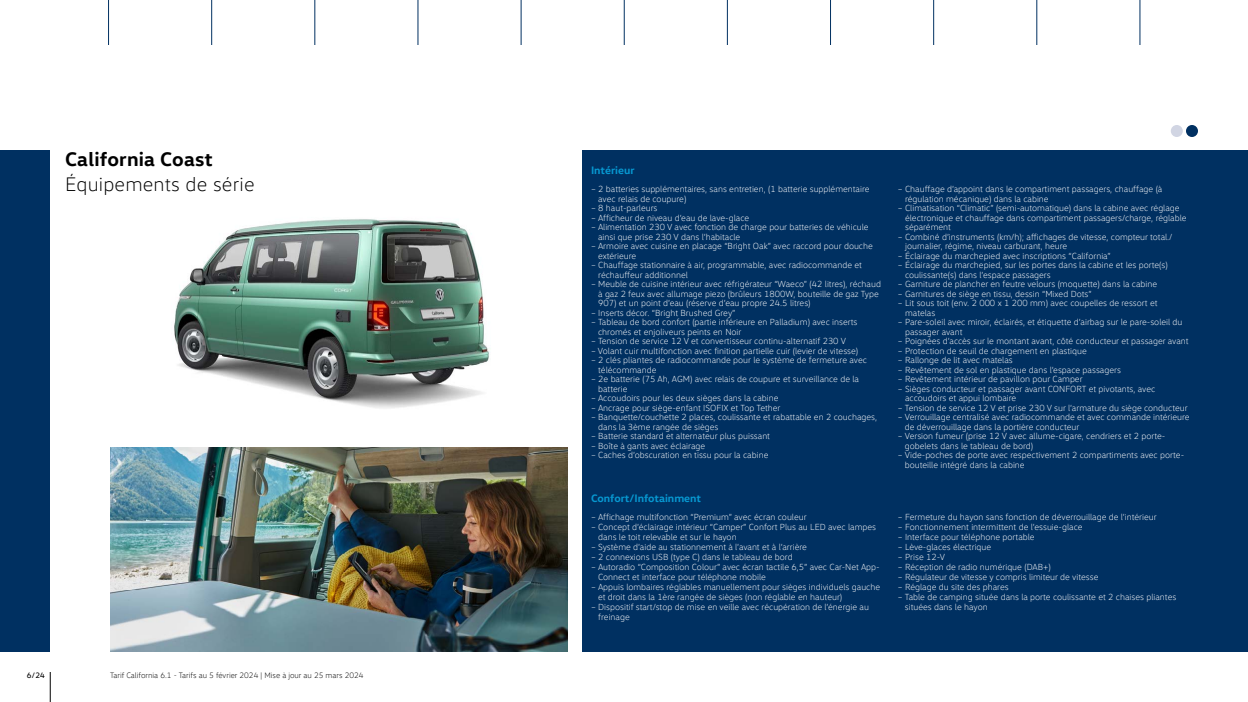
<style>
.page{position:relative;width:1248px;height:702px;background:#fff}
.page>*{position:absolute;margin:0;border:0;box-sizing:border-box;transform-origin:0 0}
.t1{font:300 20px "VW Head";letter-spacing:.01em;color:#000}
.t2{font:700 20px "VW Head";letter-spacing:.01em;color:#000}
.t3{font:700 11px "VW Head";color:#0798d1}
.t4{font:300 9px/9.5px "VW Head";color:#fff}
.t5{font:300 8px "VW Head";color:#000}
.t6{font:8px "VW Head";color:#000}
</style>
<div class="page">
<hr style="left:50px;top:672px;width:1px;height:30px;background:#000">
<div style="left:0;top:150px;width:50px;height:502px;background:#003061"></div>
<div style="left:583px;top:150px;width:665px;height:502px;background:#003061"></div>
<div style="left:1171px;top:125px;width:12px;height:12px;background:#d1d5e3;border-radius:50%"></div>
<div style="left:1186px;top:125px;width:12px;height:12px;background:#003061;border-radius:50%"></div>
<hr style="left:108px;top:0;width:1px;height:45px;background:#003061">
<hr style="left:211px;top:0;width:1px;height:45px;background:#003061">
<hr style="left:315px;top:0;width:1px;height:45px;background:#003061">
<hr style="left:418px;top:0;width:1px;height:45px;background:#003061">
<hr style="left:521px;top:0;width:1px;height:45px;background:#003061">
<hr style="left:624px;top:0;width:1px;height:45px;background:#003061">
<hr style="left:727px;top:0;width:1px;height:45px;background:#003061">
<hr style="left:933px;top:0;width:1px;height:45px;background:#003061">
<hr style="left:830px;top:0;width:1px;height:45px;background:#003061">
<hr style="left:1037px;top:0;width:1px;height:45px;background:#003061">
<hr style="left:1140px;top:0;width:1px;height:45px;background:#003061">
<img style="left:174px;top:219px;width:315px;height:190px">
<img style="left:110px;top:447px;width:458px;height:205px">
<h1 class="t2" style="left:65px;top:146px;width:149px">California Coast</h1>
<h1 class="t1" style="left:65px;top:172px;width:191px">Équipements de série</h1>
<p class="t6" style="left:27px;top:671px;width:20px">6/24</p>
<p class="t5" style="left:110px;top:671px;width:255px">Tarif California 6.1 - Tarifs au 5 février 2024 | Mise à jour au 25 mars 2024</p>
<p class="t3" style="left:591px;top:163px;width:45px">Intérieur</p>
<p class="t4" style="left:598px;top:184px;width:273px;text-indent:-7px">– 2 batteries supplémentaires, sans entretien, (1 batterie supplémentaire avec relais de coupure)</p>
<p class="t4" style="left:591px;top:203px;width:68px">– 8 haut-parleurs</p>
<p class="t4" style="left:591px;top:213px;width:160px">– Afficheur de niveau d’eau de lave-glace</p>
<p class="t4" style="left:598px;top:222px;width:272px;text-indent:-7px">– Alimentation 230 V avec fonction de charge pour batteries de véhicule ainsi que prise 230 V dans l’habitacle</p>
<p class="t4" style="left:598px;top:241px;width:276px;text-indent:-7px">– Armoire avec cuisine en placage “Bright Oak” avec raccord pour douche extérieure</p>
<p class="t4" style="left:598px;top:260px;width:265px;text-indent:-7px">– Chauffage stationnaire à air, programmable, avec radiocommande et réchauffeur additionnel</p>
<p class="t4" style="left:598px;top:279px;width:284px;text-indent:-7px">– Meuble de cuisine intérieur avec réfrigérateur “Waeco” (42 litres), réchaud à gaz 2 feux avec allumage piezo (brûleurs 1800W, bouteille de gaz Type<br>907) et un point d’eau (réserve d’eau propre 24.5 litres)</p>
<p class="t4" style="left:591px;top:308px;width:146px">– Inserts décor. “Bright Brushed Grey”</p>
<p class="t4" style="left:598px;top:317px;width:261px;text-indent:-7px">– Tableau de bord confort (partie inférieure en Palladium) avec inserts chromés et enjoliveurs peints en Noir</p>
<p class="t4" style="left:591px;top:336px;width:257px">– Tension de service 12 V et convertisseur continu-alternatif 230 V</p>
<p class="t4" style="left:591px;top:346px;width:269px">– Volant cuir multifonction avec finition partielle cuir (levier de vitesse)</p>
<p class="t4" style="left:598px;top:355px;width:270px;text-indent:-7px">– 2 clés pliantes de radiocommande pour le système de fermeture avec télécommande</p>
<p class="t4" style="left:598px;top:374px;width:262px;text-indent:-7px">– 2e batterie (75 Ah, AGM) avec relais de coupure et surveillance de la batterie</p>
<p class="t4" style="left:591px;top:393px;width:189px">– Accoudoirs pour les deux sièges dans la cabine</p>
<p class="t4" style="left:591px;top:403px;width:191px">– Ancrage pour siège-enfant ISOFIX et Top Tether</p>
<p class="t4" style="left:598px;top:412px;width:280px;text-indent:-7px">– Banquette/couchette 2 places, coulissante et rabattable en 2 couchages, dans la 3ème rangée de sièges</p>
<p class="t4" style="left:591px;top:431px;width:181px">– Batterie standard et alternateur plus puissant</p>
<p class="t4" style="left:591px;top:441px;width:116px">– Boîte à gants avec éclairage</p>
<p class="t4" style="left:591px;top:450px;width:179px">– Caches d’obscuration en tissu pour la cabine</p>
<p class="t3" style="left:591px;top:491px;width:112px">Confort/Infotainment</p>
<p class="t4" style="left:591px;top:512px;width:217px">– Affichage multifonction “Premium” avec écran couleur</p>
<p class="t4" style="left:598px;top:522px;width:279px;line-height:10px;text-indent:-7px">– Concept d’éclairage intérieur “Camper” Confort Plus au LED avec lampes dans le toit relevable et sur le hayon</p>
<p class="t4" style="left:591px;top:542px;width:218px">– Système d’aide au stationnement à l’avant et à l’arrière</p>
<p class="t4" style="left:591px;top:552px;width:203px">– 2 connexions USB (type C) dans le tableau de bord</p>
<p class="t4" style="left:598px;top:562px;width:283px;line-height:10px;text-indent:-7px">– Autoradio “Composition Colour” avec écran tactile 6,5” avec Car-Net App-<br>Connect et interface pour téléphone mobile</p>
<p class="t4" style="left:598px;top:582px;width:284px;line-height:10px;text-indent:-7px">– Appuis lombaires réglables manuellement pour sièges individuels gauche et droit dans la 1ère rangée de sièges (non réglable en hauteur)</p>
<p class="t4" style="left:598px;top:602px;width:272px;line-height:10px;text-indent:-7px">– Dispositif start/stop de mise en veille avec récupération de l’énergie au freinage</p>
<p class="t4" style="left:905px;top:184px;width:259px;text-indent:-7px">– Chauffage d’appoint dans le compartiment passagers, chauffage (à régulation mécanique) dans la cabine</p>
<p class="t4" style="left:905px;top:203px;width:283px;text-indent:-7px">– Climatisation “Climatic” (semi-automatique) dans la cabine avec réglage électronique et chauffage dans compartiment passagers/charge, réglable séparément</p>
<p class="t4" style="left:905px;top:232px;width:269px;text-indent:-7px">– Combiné d’instruments (km/h); affichages de vitesse, compteur total./ journalier, régime, niveau carburant, heure</p>
<p class="t4" style="left:898px;top:251px;width:214px">– Éclairage du marchepied avec inscriptions “California”</p>
<p class="t4" style="left:905px;top:260px;width:264px;text-indent:-7px">– Éclairage du marchepied, sur les portes dans la cabine et les porte(s) coulissante(s) dans l’espace passagers</p>
<p class="t4" style="left:898px;top:279px;width:261px">– Garniture de plancher en feutre velours (moquette) dans la cabine</p>
<p class="t4" style="left:898px;top:289px;width:195px">– Garnitures de siège en tissu, dessin “Mixed Dots”</p>
<p class="t4" style="left:905px;top:298px;width:254px;text-indent:-7px">– Lit sous toit (env. 2 000 x 1 200 mm) avec coupelles de ressort et matelas</p>
<p class="t4" style="left:905px;top:317px;width:279px;text-indent:-7px">– Pare-soleil avec miroir, éclairés, et étiquette d’airbag sur le pare-soleil du passager avant</p>
<p class="t4" style="left:898px;top:336px;width:292px">– Poignées d’accès sur le montant avant, côté conducteur et passager avant</p>
<p class="t4" style="left:898px;top:346px;width:190px">– Protection de seuil de chargement en plastique</p>
<p class="t4" style="left:898px;top:355px;width:116px">– Rallonge de lit avec matelas</p>
<p class="t4" style="left:898px;top:365px;width:225px">– Revêtement de sol en plastique dans l’espace passagers</p>
<p class="t4" style="left:898px;top:374px;width:186px">– Revêtement intérieur de pavillon pour Camper</p>
<p class="t4" style="left:905px;top:384px;width:252px;text-indent:-7px">– Sièges conducteur et passager avant CONFORT et pivotants, avec accoudoirs et appui lombaire</p>
<p class="t4" style="left:898px;top:403px;width:291px">– Tension de service 12 V et prise 230 V sur l’armature du siège conducteur</p>
<p class="t4" style="left:905px;top:412px;width:286px;text-indent:-7px">– Verrouillage centralisé avec radiocommande et avec commande intérieure de déverrouillage dans la portière conducteur</p>
<p class="t4" style="left:905px;top:431px;width:262px;text-indent:-7px">– Version fumeur (prise 12 V avec allume-cigare, cendriers et 2 porte&shy;gobelets dans le tableau de bord)</p>
<p class="t4" style="left:905px;top:450px;width:281px;text-indent:-7px">– Vide-poches de porte avec respectivement 2 compartiments avec porte&shy;bouteille intégré dans la cabine</p>
<p class="t4" style="left:898px;top:513px;width:260px">– Fermeture du hayon sans fonction de déverrouillage de l’intérieur</p>
<p class="t4" style="left:898px;top:523px;width:186px">– Fonctionnement intermittent de l’essuie-glace</p>
<p class="t4" style="left:898px;top:533px;width:138px">– Interface pour téléphone portable</p>
<p class="t4" style="left:898px;top:543px;width:95px">– Lève-glaces électrique</p>
<p class="t4" style="left:898px;top:553px;width:49px">– Prise 12-V</p>
<p class="t4" style="left:898px;top:563px;width:155px">– Réception de radio numérique (DAB+)</p>
<p class="t4" style="left:898px;top:573px;width:202px">– Régulateur de vitesse y compris limiteur de vitesse</p>
<p class="t4" style="left:898px;top:583px;width:112px">– Réglage du site des phares</p>
<p class="t4" style="left:905px;top:592px;width:273px;line-height:10px;text-indent:-7px">– Table de camping située dans la porte coulissante et 2 chaises pliantes situées dans le hayon</p>
</div>
